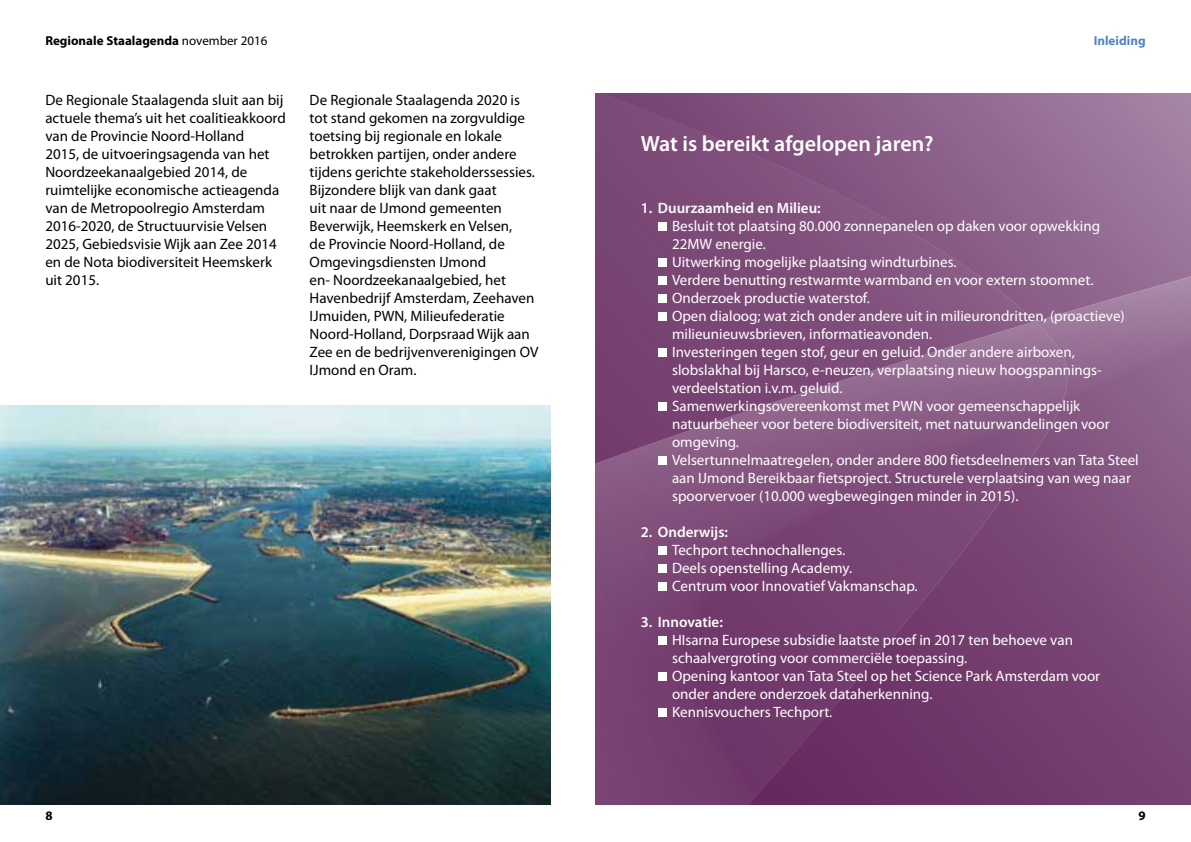
<style>
.page{position:relative;width:1191px;height:842px;background:#fff}
.page>*{position:absolute;margin:0;border:0;box-sizing:border-box;transform-origin:0 0}
.t1{font:600 22px "Myriad Pro";color:#fff}
.t2{font:15px/18px "Myriad Pro";color:#fff}
.t3{font:15px/18px "Myriad Pro";color:#000}
.t4{font:600 15px "Myriad Pro";color:#fff}
.t5{font:700 13px "Myriad Pro";color:#000}
.t6{font:700 13px "Myriad Pro";color:#5185c0}
.s1{font-weight:400}
</style>
<div class="page">
<div style="left:595px;top:93px;width:596px;height:711px;background:#9d7a9d"></div>
<svg style="left:595px;top:93px;width:472px;height:96px"></svg>
<svg style="left:595px;top:189px;width:596px;height:615px;background:#7e4c79"></svg>
<div style="left:658px;top:222px;width:8px;height:9px;background:#fff"></div>
<div style="left:658px;top:258px;width:8px;height:9px;background:#fff"></div>
<div style="left:658px;top:276px;width:8px;height:9px;background:#fff"></div>
<div style="left:658px;top:294px;width:8px;height:9px;background:#fff"></div>
<div style="left:658px;top:312px;width:8px;height:9px;background:#fff"></div>
<div style="left:658px;top:348px;width:8px;height:9px;background:#fff"></div>
<div style="left:658px;top:402px;width:8px;height:9px;background:#fff"></div>
<div style="left:658px;top:456px;width:8px;height:9px;background:#fff"></div>
<div style="left:658px;top:546px;width:8px;height:9px;background:#fff"></div>
<div style="left:658px;top:564px;width:8px;height:9px;background:#fff"></div>
<div style="left:658px;top:582px;width:8px;height:9px;background:#fff"></div>
<div style="left:658px;top:636px;width:8px;height:9px;background:#fff"></div>
<div style="left:658px;top:672px;width:8px;height:9px;background:#fff"></div>
<div style="left:658px;top:708px;width:8px;height:9px;background:#fff"></div>
<img style="left:0;top:405px;width:550px;height:399px">
<p class="t5" style="left:45px;top:32px;width:224px">Regionale Staalagenda <span class="s1">november 2016</span></p>
<p class="t6" style="left:1093px;top:32px;width:53px">Inleiding</p>
<p class="t3" style="left:45px;top:90px;width:242px">De Regionale Staalagenda sluit aan bij actuele thema’s uit het coalitieakkoord van de Provincie Noord-Holland<br>2015, de uitvoeringsagenda van het Noordzeekanaalgebied 2014, de ruimtelijke economische actieagenda van de Metropoolregio Amsterdam 2016-2020, de Structuurvisie Velsen 2025, Gebiedsvisie Wijk aan Zee 2014 en de Nota biodiversiteit Heemskerk uit 2015.</p>
<p class="t3" style="left:310px;top:90px;width:230px">De Regionale Staalagenda 2020 is tot stand gekomen na zorgvuldige toetsing bij regionale en lokale betrokken partijen, onder andere tijdens gerichte stakeholderssessies.<br>Bijzondere blijk van dank gaat<br>uit naar de IJmond gemeenten<br>Beverwijk, Heemskerk en Velsen,<br>de Provincie Noord-Holland, de<br>Omgevingsdiensten IJmond<br>en- Noordzeekanaalgebied, het<br>Havenbedrijf Amsterdam, Zeehaven<br>IJmuiden, PWN, Milieufederatie<br>Noord-Holland, Dorpsraad Wijk aan<br>Zee en de bedrijvenverenigingen OV<br>IJmond en Oram.</p>
<h1 class="t1" style="left:641px;top:129px;width:294px">Wat is bereikt afgelopen jaren?</h1>
<p class="t4" style="left:641px;top:198px;width:181px">1. Duurzaamheid en Milieu:</p>
<p class="t2" style="left:672px;top:216px;width:468px">Besluit tot plaatsing 80.000 zonnepanelen op daken voor opwekking 22MW energie.<br>Uitwerking mogelijke plaatsing windturbines.<br>Verdere benutting restwarmte warmband en voor extern stoomnet.<br>Onderzoek productie waterstof.<br>Open dialoog; wat zich onder andere uit in milieurondritten, (proactieve) milieunieuwsbrieven, informatieavonden.<br>Investeringen tegen stof, geur en geluid. Onder andere airboxen, slobslakhal bij Harsco, e-neuzen, verplaatsing nieuw hoogspannings&shy;verdeelstation i.v.m. geluid.<br>Samenwerkingsovereenkomst met PWN voor gemeenschappelijk natuurbeheer voor betere biodiversiteit, met natuurwandelingen voor omgeving.<br>Velsertunnelmaatregelen, onder andere 800 fietsdeelnemers van Tata Steel aan IJmond Bereikbaar fietsproject. Structurele verplaatsing van weg naar spoorvervoer (10.000 wegbewegingen minder in 2015).</p>
<p class="t4" style="left:641px;top:522px;width:89px">2. Onderwijs:</p>
<p class="t2" style="left:672px;top:540px;width:247px">Techport technochallenges.<br>Deels openstelling Academy.<br>Centrum voor Innovatief Vakmanschap.</p>
<p class="t4" style="left:641px;top:612px;width:84px">3. Innovatie:</p>
<p class="t2" style="left:672px;top:630px;width:429px">HIsarna Europese subsidie laatste proef in 2017 ten behoeve van schaalvergroting voor commerciële toepassing.<br>Opening kantoor van Tata Steel op het Science Park Amsterdam voor onder andere onderzoek dataherkenning.<br>Kennisvouchers Techport.</p>
<p class="t5" style="left:45px;top:807px;width:9px">8</p>
<p class="t5" style="left:1138px;top:807px;width:9px">9</p>
</div>
